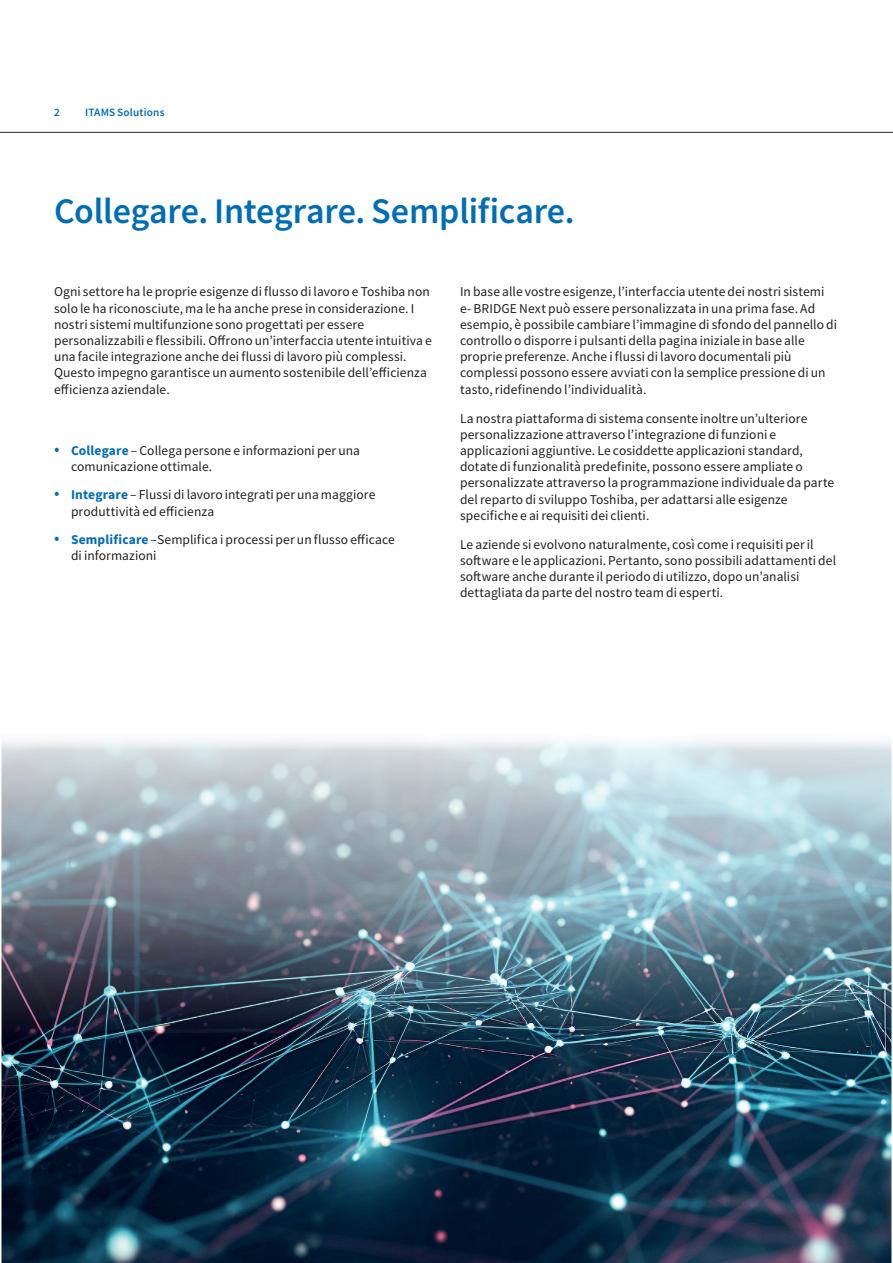
<style>
.page{position:relative;width:893px;height:1263px;background:#fff}
.page>*{position:absolute;margin:0;border:0;box-sizing:border-box;transform-origin:0 0}
.t1{font:500 36px "Toshiba Sans";letter-spacing:-.005em;color:#006db7}
.t2{font:13.5px/16.2px "Toshiba Sans";letter-spacing:.005em;color:#231f20}
.t3{font:500 11.25px "Toshiba Sans";letter-spacing:.015em;color:#006db7}
.s1{font-weight:300;font-size:19.5px;color:#006db7}
.s2{font-weight:700;color:#006db7}
</style>
<div class="page">
<hr style="left:0;top:132px;width:893px;height:1px;background:#231f20">
<img style="left:1px;top:957px;width:891px;height:306px">
<svg style="left:1px;top:740px;width:891px;height:217px;background:#9eb2bc"></svg>
<p class="t3" style="left:54px;top:104px;width:7px">2</p>
<p class="t3" style="left:85px;top:104px;width:81px">ITAMS Solutions</p>
<h1 class="t1" style="left:54px;top:187px;width:522px">Collegare. Integrare. Semplificare.</h1>
<p class="t2" style="left:54px;top:284px;width:379px">Ogni settore ha le proprie esigenze di flusso di lavoro e Toshiba non solo le ha riconosciute, ma le ha anche prese in considerazione. I nostri sistemi multifunzione sono progettati per essere personalizzabili e flessibili. Offrono un’interfaccia utente intuitiva e una facile integrazione anche dei flussi di lavoro più complessi.<br>Questo impegno garantisce un aumento sostenibile dell’efficienza efficienza aziendale.</p>
<p class="t2" style="left:71px;top:442px;width:290px;text-indent:-17px"><span class="s1">•</span> <span class="s2">Collegare</span> – Collega persone e informazioni per una comunicazione ottimale.</p>
<p class="t2" style="left:71px;top:487px;width:306px;text-indent:-17px"><span class="s1">•</span> <span class="s2">Integrare</span> – Flussi di lavoro integrati per una maggiore produttività ed efficienza</p>
<p class="t2" style="left:71px;top:531px;width:325px;text-indent:-17px"><span class="s1">•</span> <span class="s2">Semplificare</span> –Semplifica i processi per un flusso efficace di informazioni</p>
<p class="t2" style="left:460px;top:284px;width:379px">In base alle vostre esigenze, l’interfaccia utente dei nostri sistemi e- BRIDGE Next può essere personalizzata in una prima fase. Ad esempio, è possibile cambiare l’immagine di sfondo del pannello di controllo o disporre i pulsanti della pagina iniziale in base alle proprie preferenze. Anche i flussi di lavoro documentali più complessi possono essere avviati con la semplice pressione di un tasto, ridefinendo l’individualità.</p>
<p class="t2" style="left:460px;top:410px;width:376px">La nostra piattaforma di sistema consente inoltre un’ulteriore personalizzazione attraverso l’integrazione di funzioni e applicazioni aggiuntive. Le cosiddette applicazioni standard, dotate di funzionalità predefinite, possono essere ampliate o personalizzate attraverso la programmazione individuale da parte del reparto di sviluppo Toshiba, per adattarsi alle esigenze specifiche e ai requisiti dei clienti.</p>
<p class="t2" style="left:460px;top:536px;width:378px">Le aziende si evolvono naturalmente, così come i requisiti per il software e le applicazioni. Pertanto, sono possibili adattamenti del software anche durante il periodo di utilizzo, dopo un’analisi dettagliata da parte del nostro team di esperti.</p>
</div>
